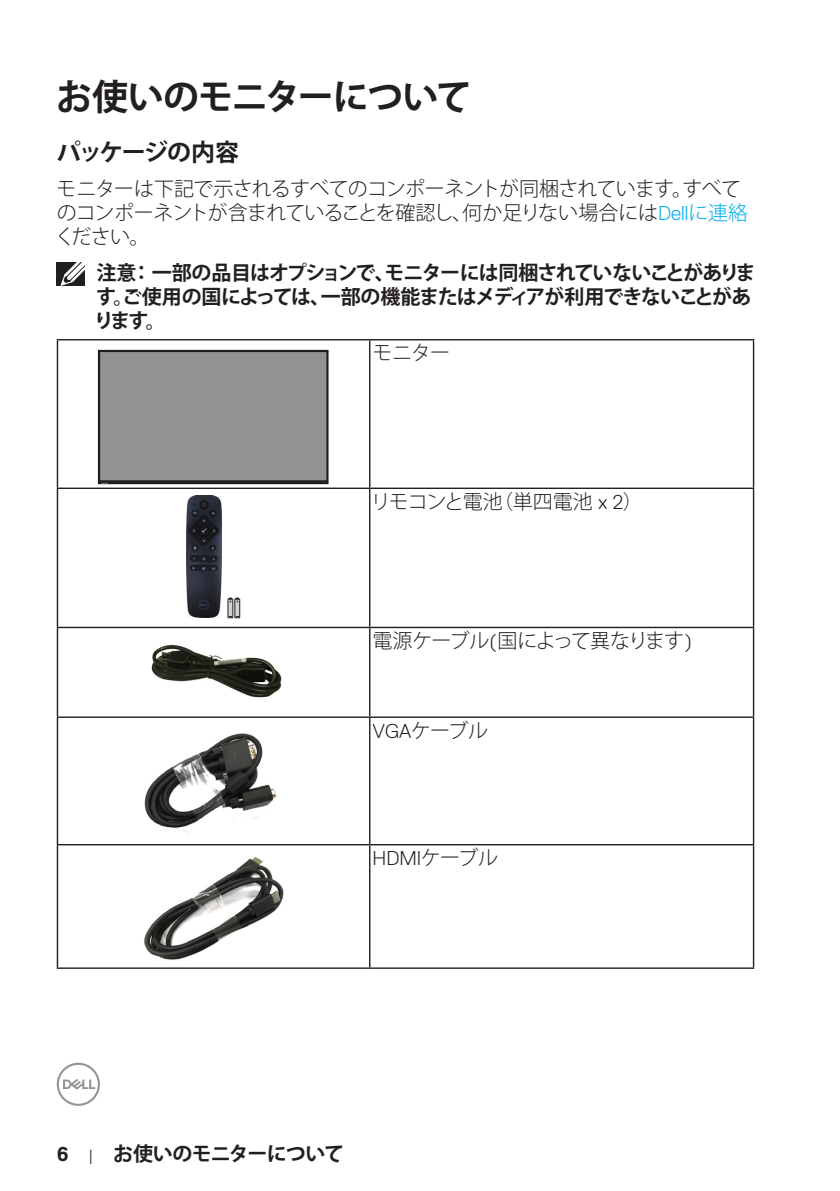
<style>
.page{position:relative;width:840px;height:1191px;background:#fff}
.page>*{position:absolute;margin:0;border:0;box-sizing:border-box;transform-origin:0 0}
.Head1{font:700 36px "Koz Go Pr 6 N";letter-spacing:-.04em;color:#231f20}
.Head2{font:700 24px "Koz Go Pr 6 N";letter-spacing:-.06em;color:#231f20}
.Paragraph{font:300 20px/24px "Koz Go Pr 6 N";letter-spacing:-.04em;color:#231f20}
.Note{font:700 20px/24px "Koz Go Pr 6 N";letter-spacing:-.06em;color:#231f20}
.Page_No_L{font:700 20px "Koz Go Pr 6 N";letter-spacing:-.04em;color:#231f20}
.Paragraph-2{font:300 20px "Dell Replica";color:#231f20}
.s1{font-family:"Dell Replica";color:#00aeef}
.s2{color:#00aeef}
.s3{font-family:"Dell Replica"}
.s4{font-family:"Koz Go Pr 6 N"}
.s5{font-family:"Dell Replica";font-weight:300;font-size:16px}
</style>
<div class="page">
<svg style="left:57px;top:1062px;width:43px;height:44px"></svg>
<div style="left:57px;top:262px;width:28px;height:23px;background:#231f20"></div>
<svg style="left:61px;top:262px;width:24px;height:23px"></svg>
<hr style="left:57px;top:339px;width:312px;height:1px;background:#231f20">
<hr style="left:57px;top:340px;width:1px;height:147px;background:#231f20">
<hr style="left:369px;top:339px;width:384px;height:1px;background:#231f20">
<hr style="left:369px;top:340px;width:1px;height:147px;background:#231f20">
<hr style="left:752px;top:340px;width:1px;height:147px;background:#231f20">
<hr style="left:57px;top:487px;width:312px;height:2px;background:#231f20">
<hr style="left:57px;top:489px;width:1px;height:138px;background:#231f20">
<hr style="left:369px;top:487px;width:384px;height:2px;background:#231f20">
<hr style="left:369px;top:489px;width:1px;height:138px;background:#231f20">
<hr style="left:752px;top:489px;width:1px;height:138px;background:#231f20">
<hr style="left:57px;top:627px;width:312px;height:1px;background:#231f20">
<hr style="left:57px;top:628px;width:1px;height:88px;background:#231f20">
<hr style="left:369px;top:627px;width:384px;height:1px;background:#231f20">
<hr style="left:369px;top:628px;width:1px;height:88px;background:#231f20">
<hr style="left:752px;top:628px;width:1px;height:88px;background:#231f20">
<hr style="left:57px;top:716px;width:312px;height:2px;background:#231f20">
<hr style="left:57px;top:718px;width:1px;height:126px;background:#231f20">
<hr style="left:369px;top:716px;width:384px;height:2px;background:#231f20">
<hr style="left:369px;top:718px;width:1px;height:126px;background:#231f20">
<hr style="left:752px;top:718px;width:1px;height:126px;background:#231f20">
<hr style="left:57px;top:844px;width:312px;height:1px;background:#231f20">
<hr style="left:57px;top:845px;width:1px;height:122px;background:#231f20">
<hr style="left:369px;top:844px;width:384px;height:1px;background:#231f20">
<hr style="left:369px;top:845px;width:1px;height:122px;background:#231f20">
<hr style="left:752px;top:845px;width:1px;height:122px;background:#231f20">
<hr style="left:57px;top:967px;width:312px;height:2px;background:#231f20">
<hr style="left:369px;top:967px;width:384px;height:2px;background:#231f20">
<img style="left:97px;top:349px;width:232px;height:136px">
<img style="left:186px;top:496px;width:36px;height:122px">
<div style="left:228px;top:599px;width:5px;height:19px;background:#d1d2d4"></div>
<div style="left:228px;top:599px;width:5px;height:19px;border:1px solid #231f20"></div>
<hr style="left:235px;top:599px;width:4px;height:19px;background:#d1d2d4">
<div style="left:234px;top:599px;width:6px;height:19px;border:1px solid #231f20"></div>
<svg style="left:229px;top:598px;width:9px;height:5px"></svg>
<img style="left:151px;top:644px;width:131px;height:54px">
<img style="left:144px;top:733px;width:133px;height:100px">
<img style="left:144px;top:856px;width:140px;height:104px">
<p class="Head1" style="left:56px;top:77px;width:417px">お使いのモニターについて</p>
<p class="Head2" style="left:57px;top:139px;width:184px">パッケージの内容</p>
<p class="Paragraph" style="left:55px;top:177px;width:694px">モニターは下記で示されるすべてのコンポーネントが同梱されています。すべてのコンポーネントが含まれていることを確認し、何か足りない場合には<span class="s1">Dell</span><span class="s2">に連絡</span>ください。</p>
<p class="Note" style="left:94px;top:261px;width:663px">注意：一部の品目はオプションで、モニターには同梱されていないことがあります。ご使用の国によっては、一部の機能またはメディアが利用できないことがあります。</p>
<p class="Paragraph" style="left:372px;top:341px;width:79px">モニター</p>
<p class="Paragraph" style="left:370px;top:490px;width:273px">リモコンと電池（単四電池 <span class="s3">x 2</span>）</p>
<p class="Paragraph" style="left:372px;top:629px;width:320px">電源ケーブル<span class="s3">(</span>国によって異なります<span class="s3">)</span></p>
<p class="Paragraph" style="left:372px;top:718px;width:117px"><span class="s3">VGA</span>ケーブル</p>
<p class="Paragraph-2" style="left:372px;top:847px;width:127px">HDMI<span class="s4">ケーブル</span></p>
<p class="Page_No_L" style="left:57px;top:1142px;width:288px"><span class="s3">6</span> <span class="s5">|</span> お使いのモニターについて</p>
</div>
